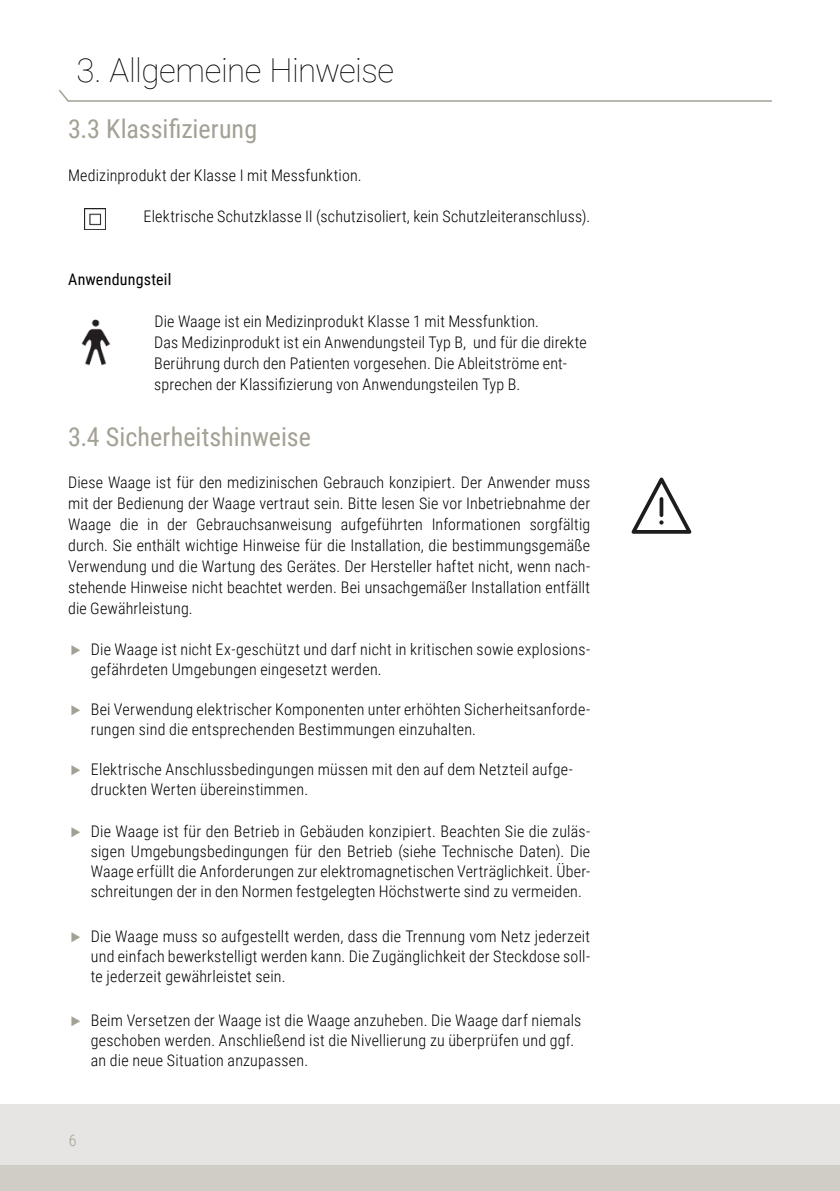
<style>
.page{position:relative;width:840px;height:1191px;background:#fff}
.page>*{position:absolute;margin:0;border:0;box-sizing:border-box;transform-origin:0 0}
.t1{font:100 33px "Roboto";letter-spacing:-.02em;color:#000}
.t2{font:26px "Roboto Condensed";color:#a3a094}
.t3{font:300 16px/20px "Roboto Condensed";letter-spacing:.015em;color:#000}
.t4{font:16px "Roboto Condensed";letter-spacing:.01em;color:#000}
.t5{font:300 16px "Roboto Condensed";color:#a3a094}
</style>
<div class="page">
<div style="left:0;top:1104px;width:839px;height:73px;background:#e7e5e3"></div>
<div style="left:0;top:1164px;width:839px;height:27px;background:#d0cdc7"></div>
<img style="left:85px;top:209px;width:20px;height:20px">
<img style="left:81px;top:319px;width:30px;height:47px">
<svg style="left:631px;top:477px;width:60px;height:57px"></svg>
<svg style="left:59px;top:90px;width:713px;height:12px"></svg>
<h1 class="t1" style="left:77px;top:47px;width:319px">3. Allgemeine Hinweise</h1>
<h2 class="t2" style="left:68px;top:111px;width:190px">3.3 Klassifizierung</h2>
<p class="t3" style="left:68px;top:164px;width:295px">Medizinprodukt der Klasse I mit Messfunktion.</p>
<p class="t3" style="left:143px;top:206px;width:448px">Elektrische Schutzklasse II (schutzisoliert, kein Schutzleiteranschluss).</p>
<p class="t4" style="left:68px;top:268px;width:105px">Anwendungsteil</p>
<p class="t3" style="left:154px;top:310px;width:434px;line-height:21px">Die Waage ist ein Medizinprodukt Klasse 1 mit Messfunktion.<br>Das Medizinprodukt ist ein Anwendungsteil Typ B, und für die direkte Berührung durch den Patienten vorgesehen. Die Ableitströme ent&shy;sprechen der Klassifizierung von Anwendungsteilen Typ B.</p>
<h2 class="t2" style="left:68px;top:419px;width:244px">3.4 Sicherheitshinweise</h2>
<p class="t3" style="left:68px;top:471px;width:523px;line-height:21px;text-align:justify">Diese Waage ist für den medizinischen Gebrauch konzipiert. Der Anwender muss mit der Bedienung der Waage vertraut sein. Bitte lesen Sie vor Inbetriebnahme der Waage die in der Gebrauchsanweisung aufgeführten Informationen sorgfältig durch. Sie enthält wichtige Hinweise für die Installation, die bestimmungsgemäße Verwendung und die Wartung des Gerätes. Der Hersteller haftet nicht, wenn nach&shy;stehende Hinweise nicht beachtet werden. Bei unsachgemäßer Installation entfällt die Gewährleistung.</p>
<p class="t3" style="left:91px;top:639px;width:500px">Die Waage ist nicht Ex-geschützt und darf nicht in kritischen sowie explosions&shy;gefährdeten Umgebungen eingesetzt werden.</p>
<p class="t3" style="left:91px;top:699px;width:500px">Bei Verwendung elektrischer Komponenten unter erhöhten Sicherheitsanforde&shy;rungen sind die entsprechenden Bestimmungen einzuhalten.</p>
<p class="t3" style="left:91px;top:759px;width:483px">Elektrische Anschlussbedingungen müssen mit den auf dem Netzteil aufge&shy;druckten Werten übereinstimmen.</p>
<p class="t3" style="left:91px;top:821px;width:500px;text-align:justify">Die Waage ist für den Betrieb in Gebäuden konzipiert. Beachten Sie die zuläs&shy;sigen Umgebungsbedingungen für den Betrieb (siehe Technische Daten). Die Waage erfüllt die Anforderungen zur elektromagnetischen Verträglichkeit. Über&shy;schreitungen der in den Normen festgelegten Höchstwerte sind zu vermeiden.</p>
<p class="t3" style="left:91px;top:926px;width:500px;text-align:justify">Die Waage muss so aufgestellt werden, dass die Trennung vom Netz jederzeit und einfach bewerkstelligt werden kann. Die Zugänglichkeit der Steckdose soll&shy;te jederzeit gewährleistet sein.</p>
<p class="t3" style="left:91px;top:1010px;width:492px">Beim Versetzen der Waage ist die Waage anzuheben. Die Waage darf niemals geschoben werden. Anschließend ist die Nivellierung zu überprüfen und ggf. an die neue Situation anzupassen.</p>
<p class="t5" style="left:69px;top:1129px;width:9px">6</p>
</div>
